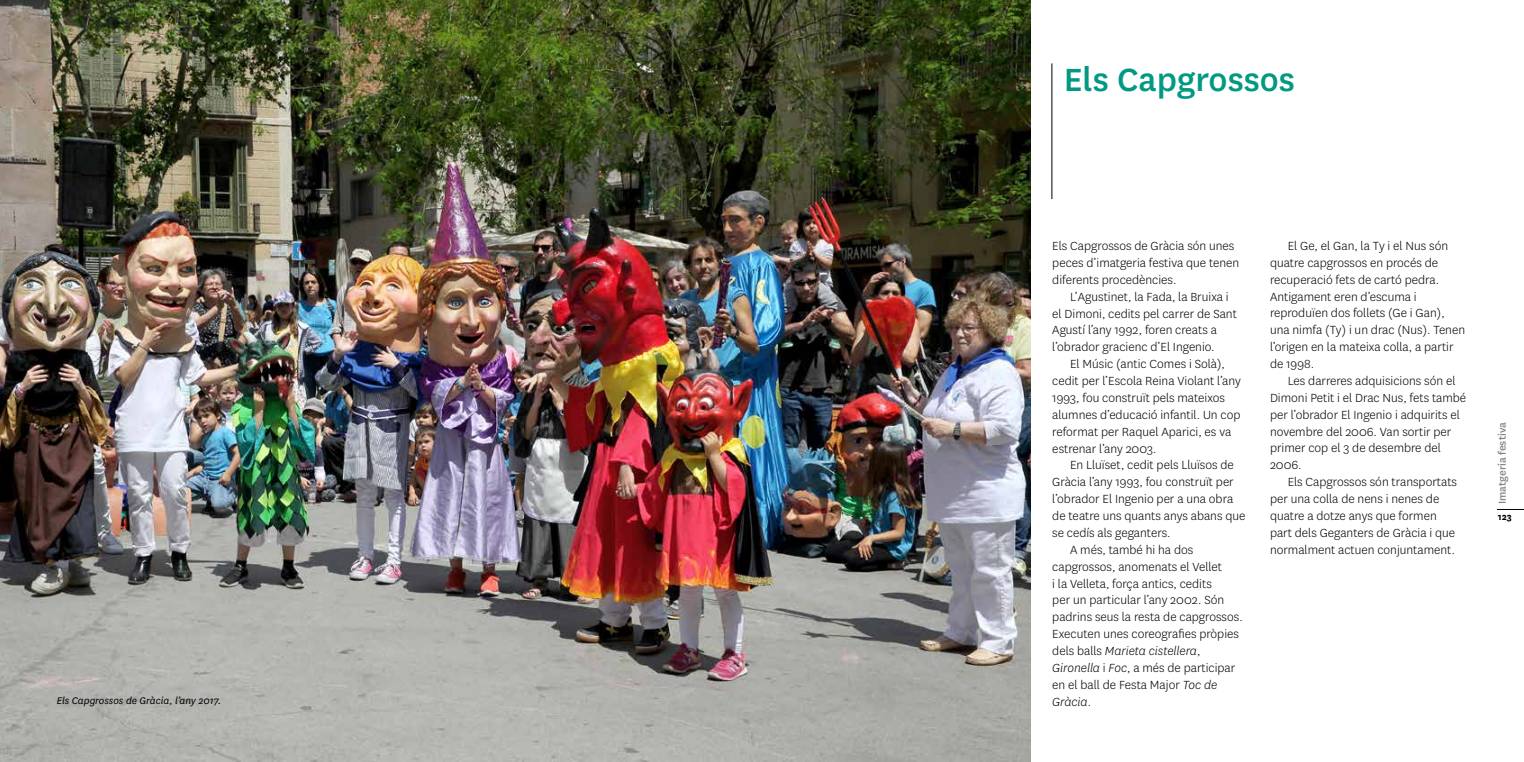
<style>
.page{position:relative;width:1524px;height:762px;background:#fff}
.page>*{position:absolute;margin:0;border:0;box-sizing:border-box;transform-origin:0 0}
.t1{font:500 37.5px "National";color:#009982}
.t2{font:300 13.75px/16.9px "National";color:#000}
.t3{font:italic 300 13.75px "National";color:#000}
.t4{font:500 11.88px "National";color:#878787}
.t5{font:italic 11.25px "National";color:#000}
.t6{font:700 10.62px "National";color:#000}
.s1{font-style:normal}
.s2{font-style:italic}
</style>
<div class="page">
<svg style="left:1497px;top:509px;width:27px;height:1px"></svg>
<hr style="left:1051px;top:63px;width:1px;height:136px;background:#000">
<img style="left:0;top:0;width:1030px;height:762px">
<p class="t5" style="left:57px;top:693px;width:166px">Els Capgrossos de Gràcia, l’any 2017.</p>
<h1 class="t1" style="left:1063px;top:54px;width:233px">Els Capgrossos</h1>
<p class="t2" style="left:1052px;top:237px;width:188px">Els Capgrossos de Gràcia són unes peces d’imatgeria festiva que tenen diferents procedències.</p>
<p class="t2" style="left:1052px;top:288px;width:186px;text-indent:18px">L’Agustinet, la Fada, la Bruixa i el Dimoni, cedits pel carrer de Sant Agustí l’any 1992, foren creats a l’obrador gracienc d’El Ingenio.</p>
<p class="t2" style="left:1052px;top:355px;width:190px;text-indent:18px">El Músic (antic Comes i Solà), cedit per l’Escola Reina Violant l’any<br>1993, fou construït pels mateixos alumnes d’educació infantil. Un cop reformat per Raquel Aparici, es va estrenar l’any 2003.</p>
<p class="t2" style="left:1070px;top:456px;width:165px">En Lluïset, cedit pels Lluïsos de</p>
<p class="t2" style="left:1052px;top:473px;width:183px">Gràcia l’any 1993, fou construït per</p>
<p class="t2" style="left:1052px;top:490px;width:182px">l’obrador El Ingenio per a una obra</p>
<p class="t2" style="left:1052px;top:507px;width:195px">de teatre uns quants anys abans que</p>
<p class="t2" style="left:1052px;top:524px;width:120px">se cedís als geganters.</p>
<p class="t2" style="left:1070px;top:541px;width:125px">A més, també hi ha dos</p>
<p class="t2" style="left:1052px;top:557px;width:171px">capgrossos, anomenats el Vellet</p>
<p class="t2" style="left:1052px;top:574px;width:161px">i la Velleta, força antics, cedits</p>
<p class="t2" style="left:1052px;top:591px;width:173px">per un particular l’any 2002. Són</p>
<p class="t2" style="left:1052px;top:608px;width:192px">padrins seus la resta de capgrossos.</p>
<p class="t2" style="left:1052px;top:625px;width:188px">Executen unes coreografies pròpies</p>
<p class="t3" style="left:1052px;top:642px;width:150px"><span class="s1">dels balls</span> Marieta cistellera<span class="s1">,</span></p>
<p class="t2" style="left:1052px;top:659px;width:185px"><span class="s2">Gironella</span> i <span class="s2">Foc</span>, a més de participar</p>
<p class="t2" style="left:1052px;top:676px;width:166px">en el ball de Festa Major <span class="s2">Toc de</span></p>
<p class="t3" style="left:1052px;top:693px;width:40px">Gràcia<span class="s1">.</span></p>
<p class="t2" style="left:1270px;top:237px;width:197px;text-indent:18px">El Ge, el Gan, la Ty i el Nus són quatre capgrossos en procés de recuperació fets de cartó pedra.<br>Antigament eren d’escuma i reproduïen dos follets (Ge i Gan), una nimfa (Ty) i un drac (Nus). Tenen l’origen en la mateixa colla, a partir de 1998.</p>
<p class="t2" style="left:1270px;top:372px;width:198px;text-indent:18px">Les darreres adquisicions són el<br>Dimoni Petit i el Drac Nus, fets també per l’obrador El Ingenio i adquirits el novembre del 2006. Van sortir per primer cop el 3 de desembre del<br>2006.</p>
<p class="t2" style="left:1270px;top:473px;width:189px;text-indent:18px">Els Capgrossos són transportats per una colla de nens i nenes de quatre a dotze anys que formen part dels Geganters de Gràcia i que normalment actuen conjuntament.</p>
<p class="t4" style="left:1494px;top:504px;width:83px;rotate:-90deg">Imatgeria festiva</p>
<p class="t6" style="left:1497px;top:509px;width:16px">123</p>
</div>
